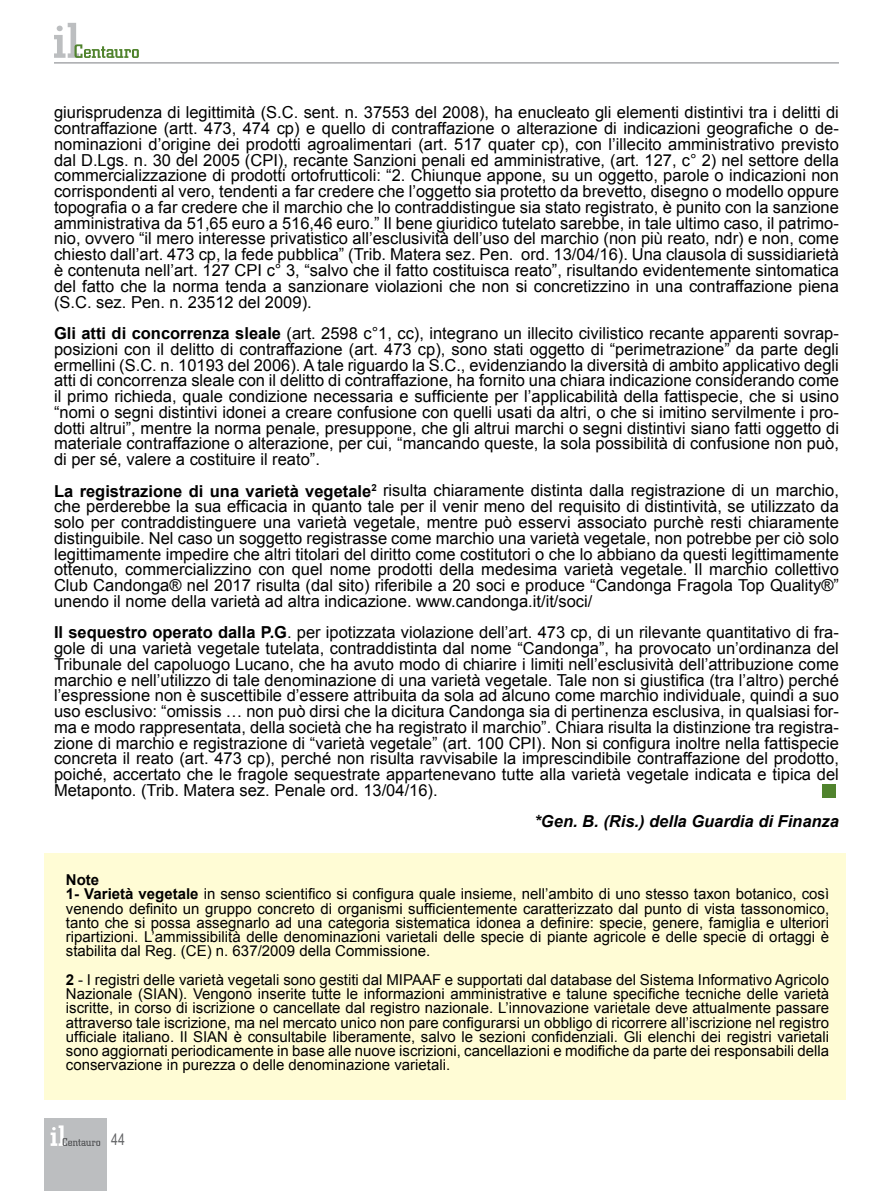
<style>
.page{position:relative;width:893px;height:1191px;background:#fff}
.page>*{position:absolute;margin:0;border:0;box-sizing:border-box;transform-origin:0 0}
.t1{font:16.5px/15.8px "Arial";color:#000;text-align:justify}
.t2{font:italic 700 16.5px "Arial";color:#000}
.t3{font:15.75px "Arial Narrow";color:#636466;scale:.95 1}
.t4{font:15px/14.2px "Arial";color:#000}
.s1{font-weight:700}
</style>
<div class="page">
<div style="left:45px;top:853px;width:801px;height:246px;background:#fffcd5"></div>
<div style="left:45px;top:1118px;width:62px;height:73px;background:#bcbec0"></div>
<svg style="left:51px;top:1125px;width:49px;height:21px"></svg>
<svg style="left:54px;top:23px;width:85px;height:35px"></svg>
<hr style="left:54px;top:62px;width:785px;height:2px;background:#a7a9ac">
<div style="left:823px;top:784px;width:13px;height:14px;background:#50832d"></div>
<p class="t1" style="left:54px;top:105px;width:786px">giurisprudenza di legittimità (S.C. sent. n. 37553 del 2008), ha enucleato gli elementi distintivi tra i delitti di contraffazione (artt. 473, 474 cp) e quello di contraffazione o alterazione di indicazioni geografiche o de&shy;nominazioni d’origine dei prodotti agroalimentari (art. 517 quater cp), con l’illecito amministrativo previsto dal D.Lgs. n. 30 del 2005 (CPI), recante Sanzioni penali ed amministrative, (art. 127, c° 2) nel settore della commercializzazione di prodotti ortofrutticoli: “2. Chiunque appone, su un oggetto, parole o indicazioni non corrispondenti al vero, tendenti a far credere che l’oggetto sia protetto da brevetto, disegno o modello oppure topografia o a far credere che il marchio che lo contraddistingue sia stato registrato, è punito con la sanzione amministrativa da 51,65 euro a 516,46 euro.” Il bene giuridico tutelato sarebbe, in tale ultimo caso, il patrimo&shy;nio, ovvero “il mero interesse privatistico all’esclusività dell’uso del marchio (non più reato, ndr) e non, come chiesto dall’art. 473 cp, la fede pubblica” (Trib. Matera sez. Pen. ord. 13/04/16). Una clausola di sussidiarietà è contenuta nell’art. 127 CPI c° 3, “salvo che il fatto costituisca reato”, risultando evidentemente sintomatica del fatto che la norma tenda a sanzionare violazioni che non si concretizzino in una contraffazione piena (S.C. sez. Pen. n. 23512 del 2009).</p>
<p class="t1" style="left:54px;top:325px;width:786px"><span class="s1">Gli atti di concorrenza sleale</span> (art. 2598 c°1, cc), integrano un illecito civilistico recante apparenti sovrap&shy;posizioni con il delitto di contraffazione (art. 473 cp), sono stati oggetto di “perimetrazione” da parte degli ermellini (S.C. n. 10193 del 2006). A tale riguardo la S.C., evidenziando la diversità di ambito applicativo degli atti di concorrenza sleale con il delitto di contraffazione, ha fornito una chiara indicazione considerando come il primo richieda, quale condizione necessaria e sufficiente per l’applicabilità della fattispecie, che si usino “nomi o segni distintivi idonei a creare confusione con quelli usati da altri, o che si imitino servilmente i pro&shy;dotti altrui”, mentre la norma penale, presuppone, che gli altrui marchi o segni distintivi siano fatti oggetto di materiale contraffazione o alterazione, per cui, “mancando queste, la sola possibilità di confusione non può, di per sé, valere a costituire il reato”.</p>
<p class="t1" style="left:54px;top:483px;width:786px"><span class="s1">La registrazione di una varietà vegetale</span><sup>2</sup> risulta chiaramente distinta dalla registrazione di un marchio, che perderebbe la sua efficacia in quanto tale per il venir meno del requisito di distintività, se utilizzato da solo per contraddistinguere una varietà vegetale, mentre può esservi associato purchè resti chiaramente distinguibile. Nel caso un soggetto registrasse come marchio una varietà vegetale, non potrebbe per ciò solo legittimamente impedire che altri titolari del diritto come costitutori o che lo abbiano da questi legittimamente ottenuto, commercializzino con quel nome prodotti della medesima varietà vegetale. Il marchio collettivo Club Candonga® nel 2017 risulta (dal sito) riferibile a 20 soci e produce “Candonga Fragola Top Quality®” unendo il nome della varietà ad altra indicazione. www.candonga.it/it/soci/</p>
<p class="t1" style="left:54px;top:625px;width:786px"><span class="s1">Il sequestro operato dalla P.G</span>. per ipotizzata violazione dell’art. 473 cp, di un rilevante quantitativo di fra&shy;gole di una varietà vegetale tutelata, contraddistinta dal nome “Candonga”, ha provocato un’ordinanza del Tribunale del capoluogo Lucano, che ha avuto modo di chiarire i limiti nell’esclusività dell’attribuzione come marchio e nell’utilizzo di tale denominazione di una varietà vegetale. Tale non si giustifica (tra l’altro) perché l’espressione non è suscettibile d’essere attribuita da sola ad alcuno come marchio individuale, quindi a suo uso esclusivo: “omissis … non può dirsi che la dicitura Candonga sia di pertinenza esclusiva, in qualsiasi for&shy;ma e modo rappresentata, della società che ha registrato il marchio”. Chiara risulta la distinzione tra registra&shy;zione di marchio e registrazione di “varietà vegetale” (art. 100 CPI). Non si configura inoltre nella fattispecie concreta il reato (art. 473 cp), perché non risulta ravvisabile la imprescindibile contraffazione del prodotto, poiché, accertato che le fragole sequestrate appartenevano tutte alla varietà vegetale indicata e tipica del Metaponto. (Trib. Matera sez. Penale ord. 13/04/16).</p>
<p class="t2" style="left:535px;top:810px;width:306px">*Gen. B. (Ris.) della Guardia di Finanza</p>
<p class="t4" style="left:66px;top:872px;width:765px"><span class="s1">Note<br>1- Varietà vegetale</span> in senso scientifico si configura quale insieme, nell’ambito di uno stesso taxon botanico, così venendo definito un gruppo concreto di organismi sufficientemente caratterizzato dal punto di vista tassonomico, tanto che si possa assegnarlo ad una categoria sistematica idonea a definire: specie, genere, famiglia e ulteriori ripartizioni. L’ammissibilità delle denominazioni varietali delle specie di piante agricole e delle specie di ortaggi è stabilita dal Reg. (CE) n. 637/2009 della Commissione.</p>
<p class="t4" style="left:66px;top:972px;width:765px;text-align:justify"><span class="s1">2</span> - I registri delle varietà vegetali sono gestiti dal MIPAAF e supportati dal database del Sistema Informativo Agricolo Nazionale (SIAN). Vengono inserite tutte le informazioni amministrative e talune specifiche tecniche delle varietà iscritte, in corso di iscrizione o cancellate dal registro nazionale. L’innovazione varietale deve attualmente passare attraverso tale iscrizione, ma nel mercato unico non pare configurarsi un obbligo di ricorrere all’iscrizione nel registro ufficiale italiano. Il SIAN è consultabile liberamente, salvo le sezioni confidenziali. Gli elenchi dei registri varietali sono aggiornati periodicamente in base alle nuove iscrizioni, cancellazioni e modifiche da parte dei responsabili della conservazione in purezza o delle denominazione varietali.</p>
<p class="t3" style="left:111px;top:1127px;width:16px">44</p>
</div>
